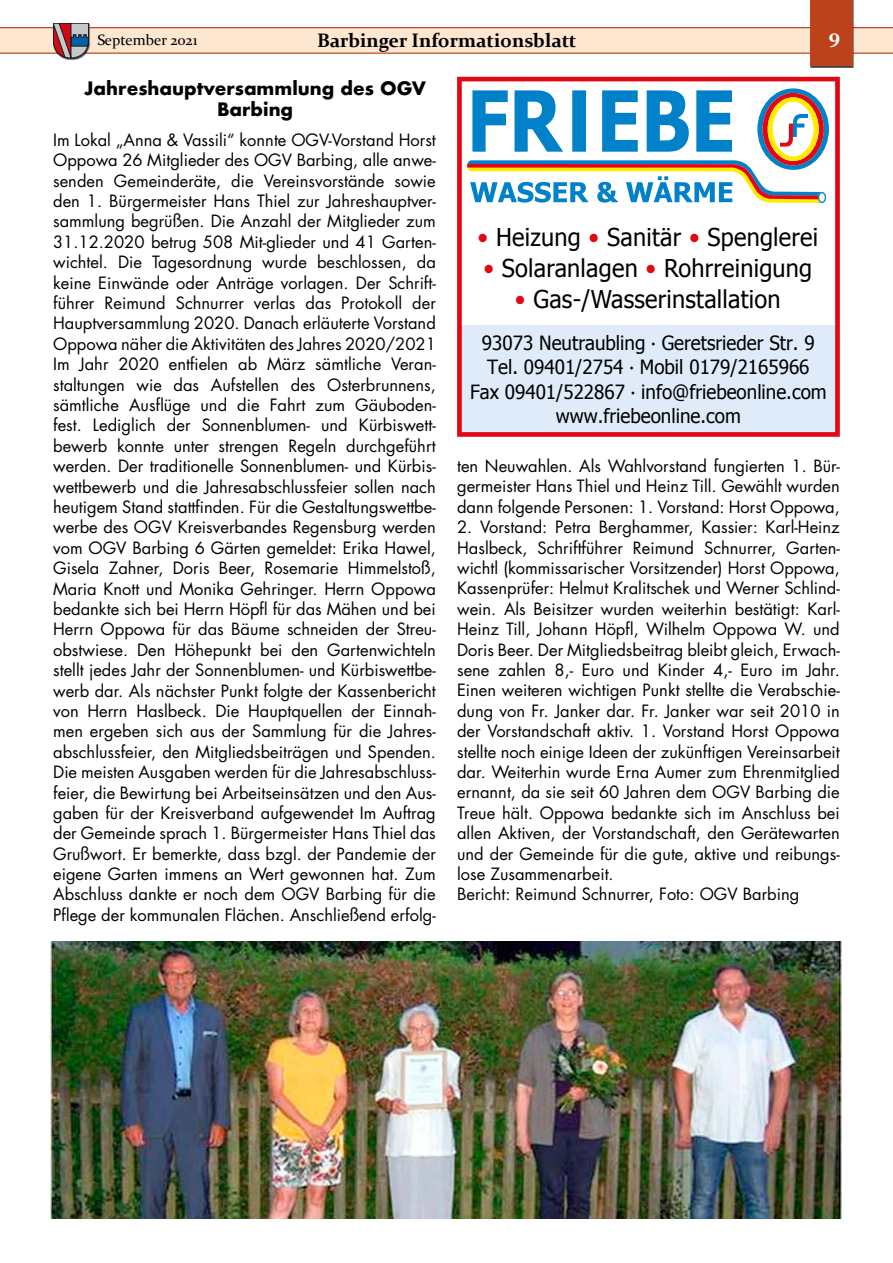
<style>
.page{position:relative;width:893px;height:1263px;background:#fff}
.page>*{position:absolute;margin:0;border:0;box-sizing:border-box;transform-origin:0 0}
.t1{font:24.45px "Tahoma";letter-spacing:.01em;color:#000;scale:.96 1}
.t2{font:19.65px/24.5px "Tahoma";color:#000;text-align:center;scale:.96 1}
.t3{font:700 19.5px "Constantia";color:#000}
.t4{font:700 19.5px "Constantia";color:#fff}
.t5{font:700 18px/21.6px "Futura";color:#000;text-align:center}
.t6{font:16.5px/20.4px "Futura";color:#000;text-align:justify}
.t7{font:15px "Constantia";color:#000}
.s1{color:#e30613}
.s2{font-family:"Myriad Pro";font-size:22.65px}
</style>
<div class="page">
<div style="left:0;top:28px;width:893px;height:25px;background:#fee7d0"></div>
<hr style="left:0;top:53px;width:893px;height:1px;background:#bc421b">
<hr style="left:0;top:27px;width:893px;height:1px;background:#bc421b">
<div style="left:810px;top:0;width:44px;height:68px;background:#404040"></div>
<div style="left:810px;top:0;width:43px;height:66px;background:#bc421b"></div>
<div style="left:53px;top:24px;width:38px;height:36px;background:#000;opacity:.75"></div>
<svg style="left:53px;top:23px;width:36px;height:35px"></svg>
<svg style="left:457px;top:77px;width:383px;height:360px"></svg>
<img style="left:51px;top:941px;width:790px;height:277px">
<p class="t7" style="left:97px;top:30px;width:102px">September 2021</p>
<p class="t3" style="left:317px;top:27px;width:261px">Barbinger Informationsblatt</p>
<p class="t4" style="left:829px;top:26px;width:12px">9</p>
<p class="t5" style="left:84px;top:77px;width:344px">Jahreshauptversammlung des OGV<br>Barbing</p>
<p class="t6" style="left:53px;top:129px;width:384px">Im Lokal „Anna &amp; Vassili“ konnte OGV-Vorstand Horst Oppowa 26 Mitglieder des OGV Barbing, alle anwe&shy;senden Gemeinderäte, die Vereinsvorstände sowie den 1. Bürgermeister Hans Thiel zur Jahreshauptver&shy;sammlung begrüßen. Die Anzahl der Mitglieder zum 31.12.2020 betrug 508 Mit-glieder und 41 Garten&shy;wichtel. Die Tagesordnung wurde beschlossen, da keine Einwände oder Anträge vorlagen. Der Schrift&shy;führer Reimund Schnurrer verlas das Protokoll der Hauptversammlung 2020. Danach erläuterte Vorstand Oppowa näher die Aktivitäten des Jahres 2020/2021<br>Im Jahr 2020 entfielen ab März sämtliche Veran&shy;staltungen wie das Aufstellen des Osterbrunnens, sämtliche Ausflüge und die Fahrt zum Gäuboden&shy;fest. Lediglich der Sonnenblumen- und Kürbiswett&shy;bewerb konnte unter strengen Regeln durchgeführt werden. Der traditionelle Sonnenblumen- und Kürbis&shy;wettbewerb und die Jahresabschlussfeier sollen nach heutigem Stand stattfinden. Für die Gestaltungswettbe&shy;werbe des OGV Kreisverbandes Regensburg werden vom OGV Barbing 6 Gärten gemeldet: Erika Hawel, Gisela Zahner, Doris Beer, Rosemarie Himmelstoß, Maria Knott und Monika Gehringer. Herrn Oppowa bedankte sich bei Herrn Höpfl für das Mähen und bei Herrn Oppowa für das Bäume schneiden der Streu&shy;obstwiese. Den Höhepunkt bei den Gartenwichteln stellt jedes Jahr der Sonnenblumen- und Kürbiswettbe&shy;werb dar. Als nächster Punkt folgte der Kassenbericht von Herrn Haslbeck. Die Hauptquellen der Einnah&shy;men ergeben sich aus der Sammlung für die Jahres&shy;abschlussfeier, den Mitgliedsbeiträgen und Spenden.<br>Die meisten Ausgaben werden für die Jahresabschluss&shy;feier, die Bewirtung bei Arbeitseinsätzen und den Aus&shy;gaben für der Kreisverband aufgewendet Im Auftrag der Gemeinde sprach 1. Bürgermeister Hans Thiel das Grußwort. Er bemerkte, dass bzgl. der Pandemie der eigene Garten immens an Wert gewonnen hat. Zum Abschluss dankte er noch dem OGV Barbing für die Pflege der kommunalen Flächen. Anschließend erfolg-</p>
<h1 class="t1" style="left:478px;top:220px;width:356px"><span class="s1">•</span> Heizung <span class="s1">•</span> Sanitär <span class="s1">•</span> Spenglerei</h1>
<h1 class="t1" style="left:483px;top:251px;width:344px"><span class="s1">•</span> Solaranlagen <span class="s1">•</span> Rohrreinigung</h1>
<h1 class="t1" style="left:515px;top:283px;width:278px"><span class="s1">•</span> Gas-/Wasserinstallation</h1>
<p class="t2" style="left:470px;top:329px;width:373px">93073 Neutraubling <span class="s2">·</span> Geretsrieder Str. 9<br>Tel. 09401/2754 <span class="s2">·</span> Mobil 0179/2165966<br>Fax 09401/522867 <span class="s2">·</span> info@friebeonline.com www.friebeonline.com</p>
<p class="t6" style="left:457px;top:455px;width:384px">ten Neuwahlen. Als Wahlvorstand fungierten 1. Bür&shy;germeister Hans Thiel und Heinz Till. Gewählt wurden dann folgende Personen: 1. Vorstand: Horst Oppowa,</p>
<p class="t6" style="left:457px;top:517px;width:384px;text-align:left">2. Vorstand: Petra Berghammer, Kassier: Karl-Heinz Haslbeck, Schriftführer Reimund Schnurrer, Garten&shy;wichtl (kommissarischer Vorsitzender) Horst Oppowa, Kassenprüfer: Helmut Kralitschek und Werner Schlind&shy;wein. Als Beisitzer wurden weiterhin bestätigt: Karl-Heinz Till, Johann Höpfl, Wilhelm Oppowa W. und Doris Beer. Der Mitgliedsbeitrag bleibt gleich, Erwach&shy;sene zahlen 8,- Euro und Kinder 4,- Euro im Jahr.<br>Einen weiteren wichtigen Punkt stellte die Verabschie&shy;dung von Fr. Janker dar. Fr. Janker war seit 2010 in der Vorstandschaft aktiv. 1. Vorstand Horst Oppowa stellte noch einige Ideen der zukünftigen Vereinsarbeit dar. Weiterhin wurde Erna Aumer zum Ehrenmitglied ernannt, da sie seit 60 Jahren dem OGV Barbing die Treue hält. Oppowa bedankte sich im Anschluss bei allen Aktiven, der Vorstandschaft, den Gerätewarten und der Gemeinde für die gute, aktive und reibungs&shy;lose Zusammenarbeit.<br>Bericht: Reimund Schnurrer, Foto: OGV Barbing</p>
</div>
